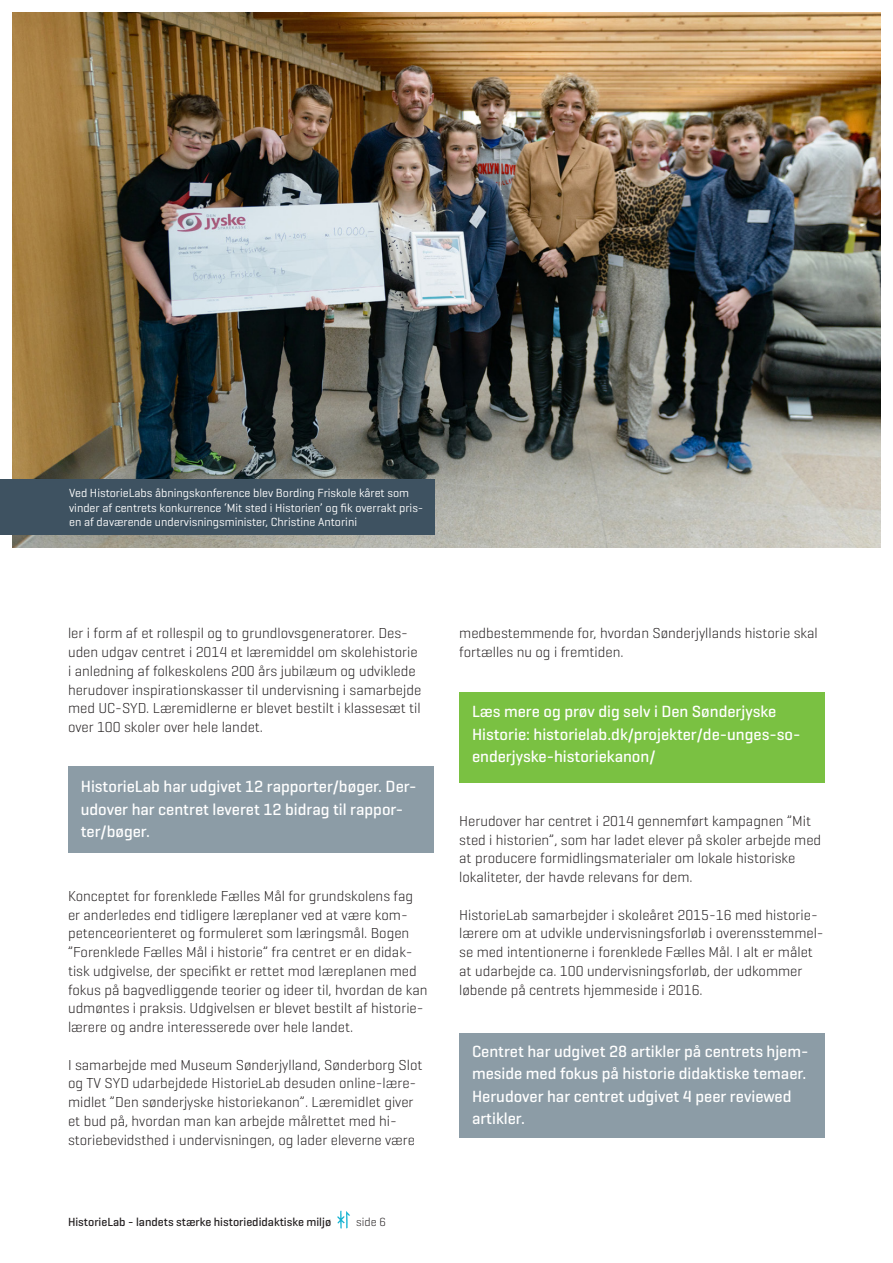
<style>
.page{position:relative;width:893px;height:1263px;background:#fff}
.page>*{position:absolute;margin:0;border:0;box-sizing:border-box;transform-origin:0 0}
.boks{font:500 16.5px/22.5px "Geogrotesque";color:#fff}
.Brødtekst{font:300 14.7px/18.8px "Geogrotesque";color:#231f20}
.t1{font:12px/14.4px "Geogrotesque";color:#fff}
.t2{font:500 12px "Geogrotesque";color:#231f20}
.t3{font:300 12px "Geogrotesque";color:#231f20}
</style>
<div class="page">
<svg style="left:337px;top:1210px;width:13px;height:18px"></svg>
<div style="left:459px;top:1033px;width:366px;height:104px;background:#8c9ca6"></div>
<div style="left:459px;top:692px;width:366px;height:91px;background:#7ac142"></div>
<div style="left:68px;top:767px;width:366px;height:86px;background:#8c9ca6"></div>
<img style="left:13px;top:13px;width:867px;height:535px">
<div style="left:0;top:479px;width:435px;height:56px;background:#3e5261"></div>
<p class="t1" style="left:69px;top:486px;width:356px">Ved HistorieLabs åbningskonference blev Bording Friskole kåret som vinder af centrets konkurrence ‘Mit sted i Historien’ og fik overrakt pris&shy;en af daværende undervisningsminister, Christine Antorini</p>
<p class="Brødtekst" style="left:68px;top:623px;width:355px">ler i form af et rollespil og to grundlovsgeneratorer. Des&shy;uden udgav centret i 2014 et læremiddel om skolehistorie i anledning af folkeskolens 200 års jubilæum og udviklede herudover inspirationskasser til undervisning i samarbejde med UC-SYD. Læremidlerne er blevet bestilt i klassesæt til over 100 skoler over hele landet.</p>
<p class="boks" style="left:81px;top:775px;width:337px">HistorieLab har udgivet 12 rapporter/bøger. Der&shy;udover har centret leveret 12 bidrag til rappor&shy;ter/bøger.</p>
<p class="Brødtekst" style="left:68px;top:886px;width:361px">Konceptet for forenklede Fælles Mål for grundskolens fag er anderledes end tidligere læreplaner ved at være kom&shy;petenceorienteret og formuleret som læringsmål. Bogen ”Forenklede Fælles Mål i historie” fra centret er en didak&shy;tisk udgivelse, der specifikt er rettet mod læreplanen med fokus på bagvedliggende teorier og ideer til, hvordan de kan udmøntes i praksis. Udgivelsen er blevet bestilt af historie&shy;lærere og andre interesserede over hele landet.</p>
<p class="Brødtekst" style="left:68px;top:1055px;width:356px">I samarbejde med Museum Sønderjylland, Sønderborg Slot og TV SYD udarbejdede HistorieLab desuden online-lære&shy;midlet ”Den sønderjyske historiekanon”. Læremidlet giver et bud på, hvordan man kan arbejde målrettet med hi&shy;storiebevidsthed i undervisningen, og lader eleverne være</p>
<p class="t2" style="left:68px;top:1214px;width:265px">HistorieLab - landets stærke historiedidaktiske miljø</p>
<p class="t3" style="left:356px;top:1214px;width:31px">side 6</p>
<p class="Brødtekst" style="left:459px;top:623px;width:360px">medbestemmende for, hvordan Sønderjyllands historie skal fortælles nu og i fremtiden.</p>
<p class="boks" style="left:472px;top:700px;width:330px">Læs mere og prøv dig selv i Den Sønderjyske<br>Historie: historielab.dk/projekter/de-unges-so&shy;enderjyske-historiekanon/</p>
<p class="Brødtekst" style="left:459px;top:811px;width:363px">Herudover har centret i 2014 gennemført kampagnen ”Mit sted i historien”, som har ladet elever på skoler arbejde med at producere formidlingsmaterialer om lokale historiske lokaliteter, der havde relevans for dem.</p>
<p class="Brødtekst" style="left:459px;top:905px;width:366px">HistorieLab samarbejder i skoleåret 2015-16 med historie&shy;lærere om at udvikle undervisningsforløb i overensstemmel&shy;se med intentionerne i forenklede Fælles Mål. I alt er målet at udarbejde ca. 100 undervisningsforløb, der udkommer løbende på centrets hjemmeside i 2016.</p>
<p class="boks" style="left:472px;top:1040px;width:338px">Centret har udgivet 28 artikler på centrets hjem&shy;meside med fokus på historie didaktiske temaer.<br>Herudover har centret udgivet 4 peer reviewed artikler.</p>
</div>
